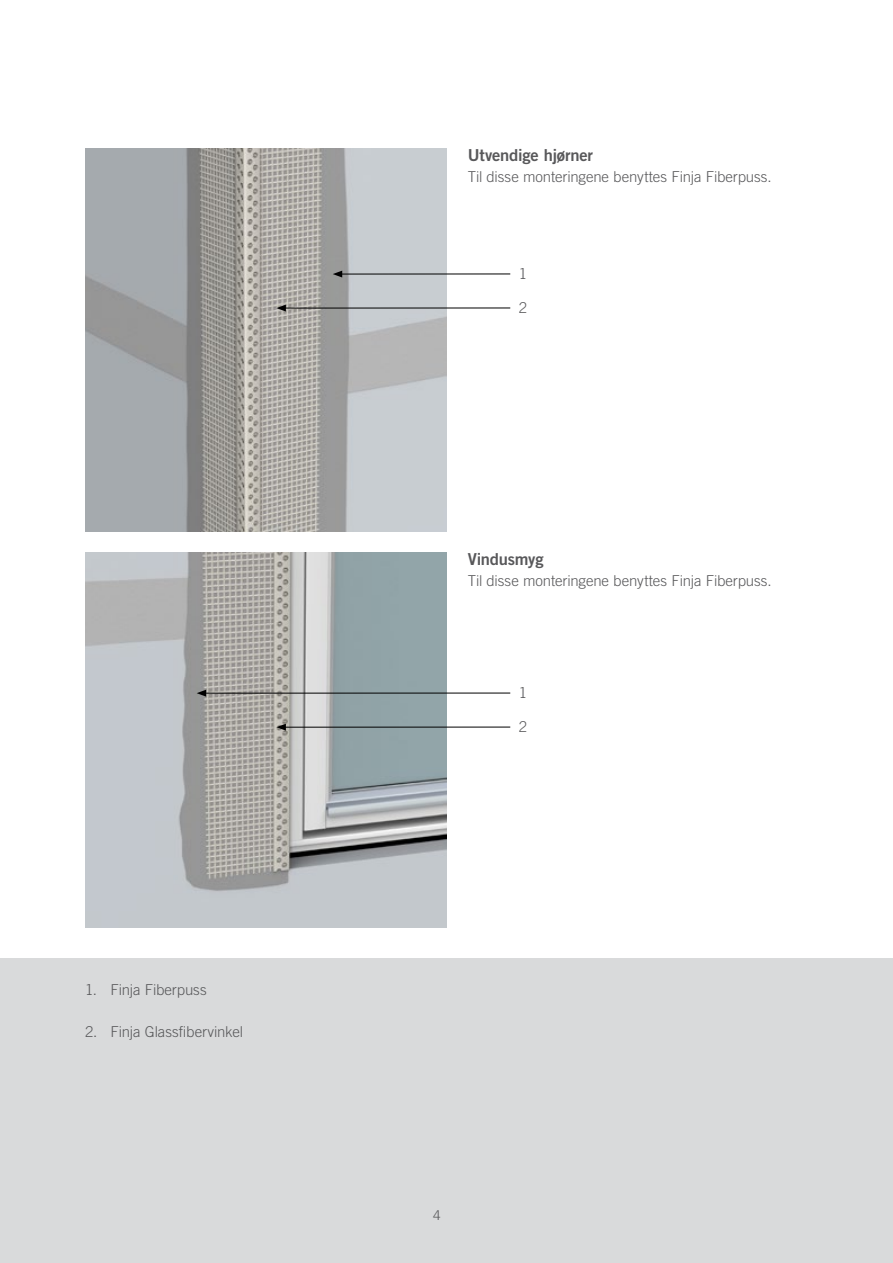
<style>
.page{position:relative;width:893px;height:1263px;background:#fff}
.page>*{position:absolute;margin:0;border:0;box-sizing:border-box;transform-origin:0 0}
.t1{font:16.5px "Trade Gothic LT Std Bd 2";letter-spacing:-.015em;color:#58585a}
.t2{font:300 15px "Trade Gothic LT Std";letter-spacing:-.005em;color:#58585a}
.t3{font:300 13.5px "Trade Gothic LT Std";color:#58585a}
</style>
<div class="page">
<div style="left:0;top:958px;width:893px;height:305px;background:#d9dadb"></div>
<img style="left:85px;top:553px;width:361px;height:374px">
<img style="left:85px;top:149px;width:361px;height:382px">
<hr style="left:340px;top:274px;width:170px;height:1px;background:#000">
<svg style="left:333px;top:271px;width:9px;height:6px"></svg>
<hr style="left:204px;top:693px;width:306px;height:1px;background:#000">
<svg style="left:197px;top:690px;width:9px;height:7px"></svg>
<hr style="left:283px;top:308px;width:227px;height:1px;background:#000">
<svg style="left:276px;top:305px;width:10px;height:6px"></svg>
<hr style="left:283px;top:727px;width:227px;height:1px;background:#000">
<svg style="left:276px;top:724px;width:10px;height:7px"></svg>
<p class="t2" style="left:85px;top:980px;width:123px">1. Finja Fiberpuss</p>
<p class="t2" style="left:85px;top:1022px;width:160px">2. Finja Glassfibervinkel</p>
<p class="t1" style="left:468px;top:145px;width:127px">Utvendige hjørner</p>
<p class="t2" style="left:468px;top:167px;width:305px">Til disse monteringene benyttes Finja Fiberpuss.</p>
<p class="t2" style="left:519px;top:264px;width:10px">1</p>
<p class="t2" style="left:519px;top:298px;width:10px">2</p>
<p class="t1" style="left:468px;top:549px;width:77px">Vindusmyg</p>
<p class="t2" style="left:468px;top:571px;width:305px">Til disse monteringene benyttes Finja Fiberpuss.</p>
<p class="t2" style="left:519px;top:683px;width:10px">1</p>
<p class="t2" style="left:519px;top:717px;width:10px">2</p>
<p class="t3" style="left:433px;top:1207px;width:9px">4</p>
</div>
